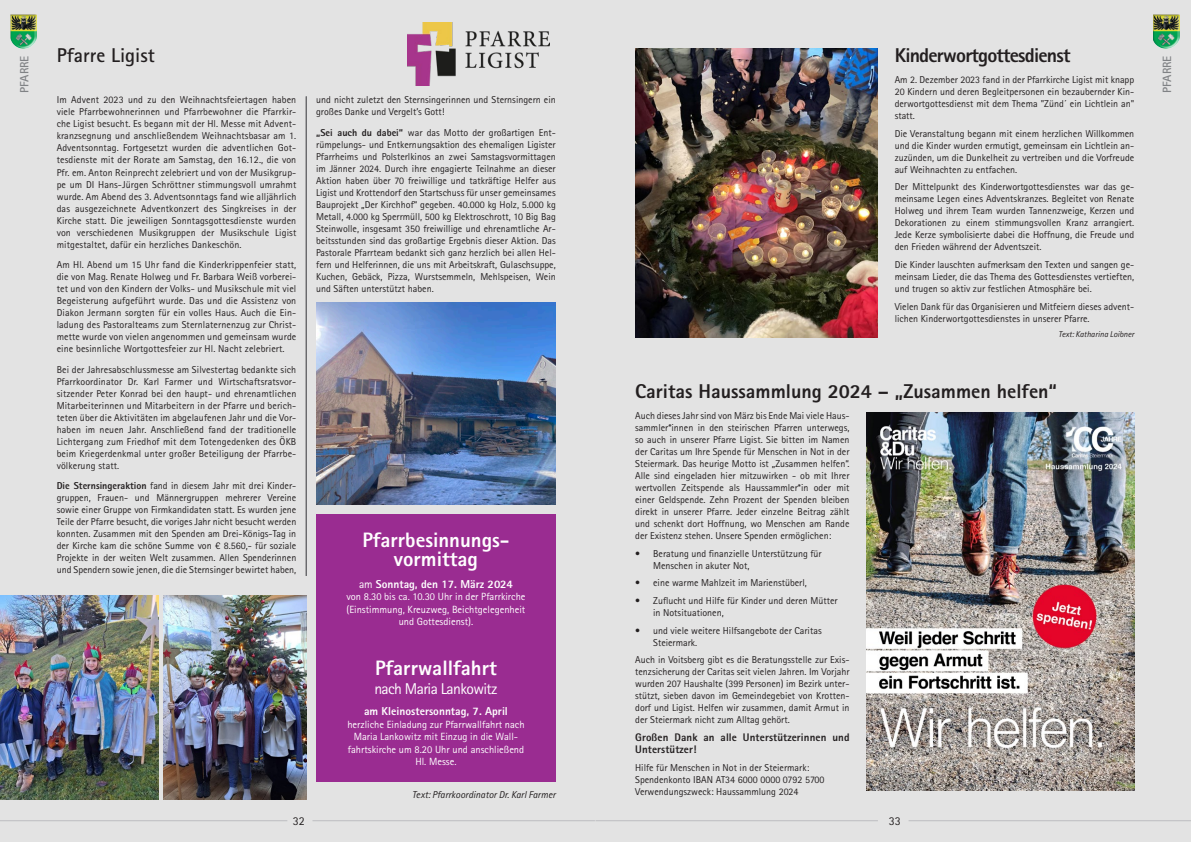
<style>
.page{position:relative;width:1191px;height:842px;background:#e3e3e3}
.page>*{position:absolute;margin:0;border:0;box-sizing:border-box;transform-origin:0 0}
.t1{font:800 20.9px/19.8px "Rotis Sans Serif Std";color:#fff;text-align:center}
.t2{font:800 20px "Rotis Sans Serif Std";color:#231f20}
.t3{font:800 20px "Rotis Sans Serif Std";letter-spacing:-.04em;color:#231f20}
.t4{font:700 20px "Rotis Sans Serif Std";color:#231f20}
.t5{font:15.7px "Rotis Sans Serif Std";letter-spacing:-.04em;color:#fff}
.t6{font:700 12px "Rotis Sans Serif Std";color:#808285}
.t7{font:12px "Rotis Sans Serif Std";color:#231f20}
.t8{font:800 11.5px "Rotis Sans Serif Std";color:#fff}
.t9{font:800 11px/12px "Rotis Sans Serif Std";letter-spacing:.01em;color:#231f20}
.t10{font:10.4px/12.5px "Rotis Sans Serif Std";color:#fff;text-align:center}
.t11{font:10px/12px "Rotis Sans Serif Std";color:#231f20;text-align:justify}
.t12{font:italic 10px "Rotis Sans Serif Std";color:#231f20}
.t13{font:italic 8.5px "Rotis Sans Serif Std";color:#231f20}
.s1{font-weight:800}
.s2{font-weight:400}
</style>
<div class="page">
<div style="left:316px;top:514px;width:240px;height:267px;background:#9a2c91"></div>
<hr style="left:306px;top:96px;width:1px;height:480px;background:#636366">
<img style="left:0;top:595px;width:159px;height:204px">
<img style="left:164px;top:595px;width:142px;height:204px">
<img style="left:316px;top:302px;width:240px;height:203px">
<img style="left:635px;top:48px;width:242px;height:289px">
<img style="left:866px;top:412px;width:268px;height:379px">
<img style="left:408px;top:23px;width:142px;height:62px">
<div style="left:1154px;top:14px;width:26px;height:35px;background:#fff;opacity:.75"></div>
<div style="left:1152px;top:14px;width:28px;height:34px;background:#231f20;opacity:.75"></div>
<div style="left:11px;top:14px;width:26px;height:35px;background:#fff;opacity:.75"></div>
<div style="left:9px;top:14px;width:28px;height:34px;background:#231f20;opacity:.75"></div>
<hr style="left:0;top:820px;width:287px;height:1px;background:#bcbdc0">
<hr style="left:312px;top:820px;width:283px;height:1px;background:#bcbdc0">
<hr style="left:595px;top:820px;width:283px;height:1px;background:#bcbdc0">
<hr style="left:908px;top:820px;width:283px;height:1px;background:#bcbdc0">
<h2 class="t4" style="left:57px;top:43px;width:100px">Pfarre Ligist</h2>
<h2 class="t3" style="left:894px;top:43px;width:177px">Kinderwortgottesdienst</h2>
<p class="t11" style="left:894px;top:73px;width:241px">Am 2. Dezember 2023 fand in der Pfarrkirche Ligist mit knapp 20 Kindern und deren Begleitpersonen ein bezaubernder Kin&shy;derwortgottesdienst mit dem Thema "Zünd´ ein Lichtlein an" statt.</p>
<p class="t11" style="left:894px;top:127px;width:241px">Die Veranstaltung begann mit einem herzlichen Willkommen und die Kinder wurden ermutigt, gemeinsam ein Lichtlein an&shy;zuzünden, um die Dunkelheit zu vertreiben und die Vorfreude auf Weihnachten zu entfachen.</p>
<p class="t11" style="left:894px;top:181px;width:241px">Der Mittelpunkt des Kinderwortgottesdienstes war das ge&shy;meinsame Legen eines Adventskranzes. Begleitet von Renate Holweg und ihrem Team wurden Tannenzweige, Kerzen und Dekorationen zu einem stimmungsvollen Kranz arrangiert.<br>Jede Kerze symbolisierte dabei die Hoffnung, die Freude und den Frieden während der Adventszeit.</p>
<p class="t11" style="left:894px;top:258px;width:241px">Die Kinder lauschten aufmerksam den Texten und sangen ge&shy;meinsam Lieder, die das Thema des Gottesdienstes vertieften, und trugen so aktiv zur festlichen Atmosphäre bei.</p>
<p class="t11" style="left:894px;top:300px;width:241px">Vielen Dank für das Organisieren und Mitfeiern dieses advent&shy;lichen Kinderwortgottesdienstes in unserer Pfarre.</p>
<p class="t13" style="left:1058px;top:330px;width:77px">Text: Katharina Loibner</p>
<p class="t6" style="left:17px;top:93px;width:39px;rotate:-90deg">PFARRE</p>
<p class="t6" style="left:1159px;top:93px;width:39px;rotate:-90deg">PFARRE</p>
<p class="t11" style="left:316px;top:94px;width:241px">und nicht zuletzt den Sternsingerinnen und Sternsingern ein großes Danke und Vergelt’s Gott!</p>
<p class="t11" style="left:316px;top:127px;width:241px"><span class="s1">„Sei auch du dabei“</span> war das Motto der großartigen Ent&shy;rümpelungs- und Entkernungsaktion des ehemaligen Ligister Pfarrheims und Polsterlkinos an zwei Samstagsvormittagen im Jänner 2024. Durch ihre engagierte Teilnahme an dieser Aktion haben über 70 freiwillige und tatkräftige Helfer aus Ligist und Krottendorf den Startschuss für unser gemeinsames Bauprojekt „Der Kirchhof“ gegeben. 40.000 kg Holz, 5.000 kg Metall, 4.000 kg Sperrmüll, 500 kg Elektroschrott, 10 Big Bag Steinwolle, insgesamt 350 freiwillige und ehrenamtliche Ar&shy;beitsstunden sind das großartige Ergebnis dieser Aktion. Das Pastorale Pfarrteam bedankt sich ganz herzlich bei allen Hel&shy;fern und Helferinnen, die uns mit Arbeitskraft, Gulaschsuppe, Kuchen, Gebäck, Pizza, Wurstsemmeln, Mehlspeisen, Wein und Säften unterstützt haben.</p>
<p class="t11" style="left:57px;top:94px;width:241px">Im Advent 2023 und zu den Weihnachtsfeiertagen haben viele Pfarrbewohnerinnen und Pfarrbewohner die Pfarrkir&shy;che Ligist besucht. Es begann mit der Hl. Messe mit Advent&shy;kranzsegnung und anschließendem Weihnachtsbasar am 1.<br>Adventsonntag. Fortgesetzt wurden die adventlichen Got&shy;tesdienste mit der Rorate am Samstag, den 16.12., die von Pfr. em. Anton Reinprecht zelebriert und von der Musikgrup&shy;pe um DI Hans-Jürgen Schröttner stimmungsvoll umrahmt wurde. Am Abend des 3. Adventsonntags fand wie alljährlich das ausgezeichnete Adventkonzert des Singkreises in der Kirche statt. Die jeweiligen Sonntagsgottesdienste wurden von verschiedenen Musikgruppen der Musikschule Ligist mitgestaltet, dafür ein herzliches Dankeschön.</p>
<p class="t11" style="left:57px;top:259px;width:241px">Am Hl. Abend um 15 Uhr fand die Kinderkrippenfeier statt, die von Mag. Renate Holweg und Fr. Barbara Weiß vorberei&shy;tet und von den Kindern der Volks- und Musikschule mit viel Begeisterung aufgeführt wurde. Das und die Assistenz von Diakon Jermann sorgten für ein volles Haus. Auch die Ein&shy;ladung des Pastoralteams zum Sternlaternenzug zur Christ&shy;mette wurde von vielen angenommen und gemeinsam wurde eine besinnliche Wortgottesfeier zur Hl. Nacht zelebriert.</p>
<p class="t11" style="left:57px;top:363px;width:241px">Bei der Jahresabschlussmesse am Silvestertag bedankte sich Pfarrkoordinator Dr. Karl Farmer und Wirtschaftsratsvor&shy;sitzender Peter Konrad bei den haupt- und ehrenamtlichen Mitarbeiterinnen und Mitarbeitern in der Pfarre und berich&shy;teten über die Aktivitäten im abgelaufenen Jahr und die Vor&shy;haben im neuen Jahr. Anschließend fand der traditionelle Lichtergang zum Friedhof mit dem Totengedenken des ÖKB beim Kriegerdenkmal unter großer Beteiligung der Pfarrbe&shy;völkerung statt.</p>
<p class="t11" style="left:57px;top:480px;width:241px"><span class="s1">Die Sternsingeraktion</span> fand in diesem Jahr mit drei Kinder&shy;gruppen, Frauen- und Männergruppen mehrerer Vereine sowie einer Gruppe von Firmkandidaten statt. Es wurden jene Teile der Pfarre besucht, die voriges Jahr nicht besucht werden konnten. Zusammen mit den Spenden am Drei-Königs-Tag in der Kirche kam die schöne Summe von € 8.560,- für soziale Projekte in der weiten Welt zusammen. Allen Spenderinnen und Spendern sowie jenen, die die Sternsinger bewirtet haben,</p>
<h2 class="t2" style="left:635px;top:379px;width:423px">Caritas Haussammlung 2024 – „Zusammen helfen“</h2>
<p class="t11" style="left:635px;top:409px;width:216px">Auch dieses Jahr sind von März bis Ende Mai viele Haus&shy;sammler*innen in den steirischen Pfarren unterwegs, so auch in unserer Pfarre Ligist. Sie bitten im Namen der Caritas um Ihre Spende für Menschen in Not in der Steiermark. Das heurige Motto ist „Zusammen helfen“.<br>Alle sind eingeladen hier mitzuwirken - ob mit Ihrer wertvollen Zeitspende als Haussammler*in oder mit einer Geldspende. Zehn Prozent der Spenden bleiben direkt in unserer Pfarre. Jeder einzelne Beitrag zählt und schenkt dort Hoffnung, wo Menschen am Rande der Existenz stehen. Unsere Spenden ermöglichen:</p>
<p class="t11" style="left:653px;top:547px;width:170px;text-indent:-18px">• Beratung und finanzielle Unterstützung für<br>Menschen in akuter Not,</p>
<p class="t11" style="left:635px;top:577px;width:173px">• eine warme Mahlzeit im Marienstüberl,</p>
<p class="t11" style="left:653px;top:594px;width:186px;text-indent:-18px">• Zuflucht und Hilfe für Kinder und deren Mütter in Notsituationen,</p>
<p class="t11" style="left:653px;top:624px;width:170px;text-indent:-18px">• und viele weitere Hilfsangebote der Caritas<br>Steiermark.</p>
<p class="t11" style="left:635px;top:654px;width:216px">Auch in Voitsberg gibt es die Beratungsstelle zur Exis&shy;tenzsicherung der Caritas seit vielen Jahren. Im Vorjahr wurden 207 Haushalte (399 Personen) im Bezirk unter&shy;stützt, sieben davon im Gemeindegebiet von Krotten&shy;dorf und Ligist. Helfen wir zusammen, damit Armut in der Steiermark nicht zum Alltag gehört.</p>
<p class="t9" style="left:635px;top:731px;width:216px">Großen Dank an alle Unterstützerinnen und<br>Unterstützer!</p>
<p class="t11" style="left:635px;top:761px;width:191px;text-align:left">Hilfe für Menschen in Not in der Steiermark:<br>Spendenkonto IBAN AT34 6000 0000 0792 5700<br>Verwendungszweck: Haussammlung 2024</p>
<h1 class="t1" style="left:362px;top:529px;width:149px">Pfarrbesinnungs&shy;vormittag</h1>
<p class="t8" style="left:359px;top:577px;width:155px"><span class="s2">am</span> Sonntag, den 17. März 2024</p>
<p class="t10" style="left:346px;top:590px;width:181px">von 8.30 bis ca. 10.30 Uhr in der Pfarrkirche (Einstimmung, Kreuzweg, Beichtgelegenheit und Gottesdienst).</p>
<h1 class="t1" style="left:375px;top:657px;width:123px">Pfarrwallfahrt</h1>
<h3 class="t5" style="left:374px;top:679px;width:125px">nach Maria Lankowitz</h3>
<p class="t8" style="left:364px;top:704px;width:145px">am Kleinostersonntag, 7. April</p>
<p class="t10" style="left:347px;top:718px;width:179px">herzliche Einladung zur Pfarrwallfahrt nach Maria Lankowitz mit Einzug in die Wall&shy;fahrtskirche um 8.20 Uhr und anschließend Hl. Messe.</p>
<p class="t12" style="left:412px;top:789px;width:145px">Text: Pfarrkoordinator Dr. Karl Farmer</p>
<p class="t7" style="left:293px;top:814px;width:13px">32</p>
<p class="t7" style="left:888px;top:814px;width:13px">33</p>
</div>
